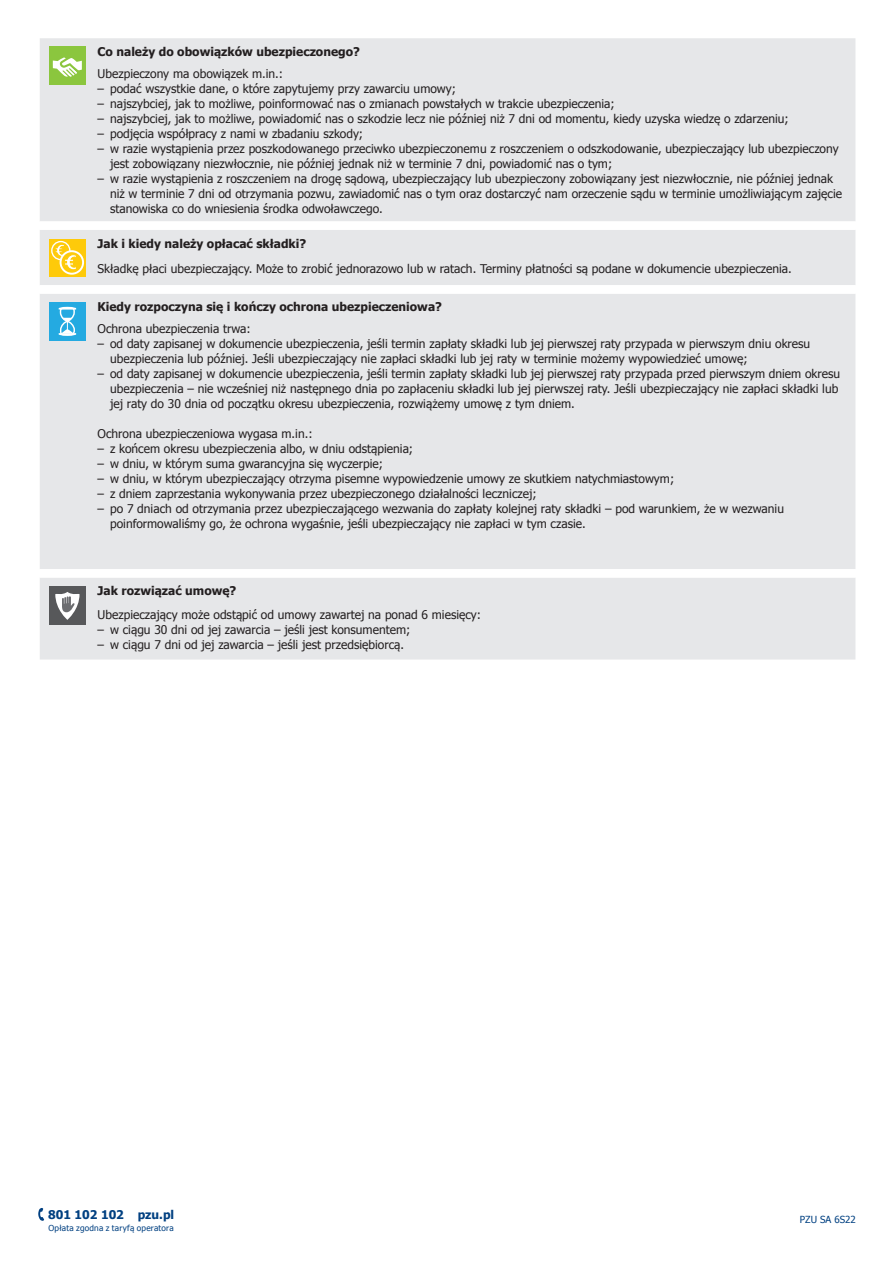
<style>
.page{position:relative;width:893px;height:1263px;background:#fff}
.page>*{position:absolute;margin:0;border:0;box-sizing:border-box;transform-origin:0 0}
.t1{font:12px/15px "Tahoma";color:#231f20}
.t2{font:700 12px "Tahoma";color:#231f20}
.t3{font:700 12px "Tahoma";color:#014081}
.t4{font:9.75px "Tahoma";color:#014081}
.t5{font:8.25px "Tahoma";letter-spacing:.025em;color:#014081}
</style>
<div class="page">
<svg style="left:38px;top:1208px;width:6px;height:13px"></svg>
<div style="left:40px;top:38px;width:815px;height:621px;background:#e6e7e9"></div>
<svg style="left:40px;top:221px;width:815px;height:357px;background:#e7e8ea"></svg>
<div style="left:49px;top:47px;width:37px;height:38px;background:#8bc63e"></div>
<svg style="left:53px;top:57px;width:29px;height:20px"></svg>
<div style="left:49px;top:239px;width:37px;height:38px;background:#feca0a"></div>
<svg style="left:52px;top:242px;width:18px;height:18px"></svg>
<div style="left:51px;top:241px;width:19px;height:19px;border:1px solid #fff;border-radius:50%"></div>
<svg style="left:61px;top:251px;width:22px;height:23px"></svg>
<div style="left:60px;top:250px;width:24px;height:25px;border:2px solid #fff;border-radius:50%"></div>
<svg style="left:55px;top:244px;width:22px;height:26px"></svg>
<div style="left:49px;top:302px;width:37px;height:38px;background:#24aae1"></div>
<svg style="left:59px;top:307px;width:17px;height:29px"></svg>
<div style="left:49px;top:586px;width:37px;height:38px;background:#57585a"></div>
<svg style="left:55px;top:592px;width:25px;height:28px"></svg>
<p class="t2" style="left:98px;top:43px;width:264px">Co należy do obowiązków ubezpieczonego?</p>
<p class="t1" style="left:98px;top:65px;width:187px">Ubezpieczony ma obowiązek m.in.:</p>
<p class="t1" style="left:98px;top:80px;width:360px">– podać wszystkie dane, o które zapytujemy przy zawarciu umowy;</p>
<p class="t1" style="left:98px;top:95px;width:519px">– najszybciej, jak to możliwe, poinformować nas o zmianach powstałych w trakcie ubezpieczenia;</p>
<p class="t1" style="left:98px;top:110px;width:693px">– najszybciej, jak to możliwe, powiadomić nas o szkodzie lecz nie później niż 7 dni od momentu, kiedy uzyska wiedzę o zdarzeniu;</p>
<p class="t1" style="left:98px;top:125px;width:267px">– podjęcia współpracy z nami w zbadaniu szkody;</p>
<p class="t1" style="left:110px;top:140px;width:730px;text-indent:-13px">– w razie wystąpienia przez poszkodowanego przeciwko ubezpieczonemu z roszczeniem o odszkodowanie, ubezpieczający lub ubezpieczony jest zobowiązany niezwłocznie, nie później jednak niż w terminie 7 dni, powiadomić nas o tym;</p>
<p class="t1" style="left:110px;top:170px;width:733px;text-indent:-13px">– w razie wystąpienia z roszczeniem na drogę sądową, ubezpieczający lub ubezpieczony zobowiązany jest niezwłocznie, nie później jednak niż w terminie 7 dni od otrzymania pozwu, zawiadomić nas o tym oraz dostarczyć nam orzeczenie sądu w terminie umożliwiającym zajęcie stanowiska co do wniesienia środka odwoławczego.</p>
<p class="t2" style="left:98px;top:235px;width:210px">Jak i kiedy należy opłacać składki?</p>
<p class="t1" style="left:98px;top:261px;width:696px">Składkę płaci ubezpieczający. Może to zrobić jednorazowo lub w ratach. Terminy płatności są podane w dokumencie ubezpieczenia.</p>
<p class="t2" style="left:98px;top:299px;width:346px">Kiedy rozpoczyna się i kończy ochrona ubezpieczeniowa?</p>
<p class="t1" style="left:98px;top:321px;width:155px">Ochrona ubezpieczenia trwa:</p>
<p class="t1" style="left:110px;top:336px;width:702px;text-indent:-13px">– od daty zapisanej w dokumencie ubezpieczenia, jeśli termin zapłaty składki lub jej pierwszej raty przypada w pierwszym dniu okresu ubezpieczenia lub później. Jeśli ubezpieczający nie zapłaci składki lub jej raty w terminie możemy wypowiedzieć umowę;</p>
<p class="t1" style="left:110px;top:366px;width:732px;text-indent:-13px">– od daty zapisanej w dokumencie ubezpieczenia, jeśli termin zapłaty składki lub jej pierwszej raty przypada przed pierwszym dniem okresu ubezpieczenia – nie wcześniej niż następnego dnia po zapłaceniu składki lub jej pierwszej raty. Jeśli ubezpieczający nie zapłaci składki lub jej raty do 30 dnia od początku okresu ubezpieczenia, rozwiążemy umowę z tym dniem.</p>
<p class="t1" style="left:98px;top:426px;width:217px">Ochrona ubezpieczeniowa wygasa m.in.:</p>
<p class="t1" style="left:98px;top:441px;width:317px">– z końcem okresu ubezpieczenia albo, w dniu odstąpienia;</p>
<p class="t1" style="left:98px;top:456px;width:287px">– w dniu, w którym suma gwarancyjna się wyczerpie;</p>
<p class="t1" style="left:98px;top:471px;width:578px">– w dniu, w którym ubezpieczający otrzyma pisemne wypowiedzenie umowy ze skutkiem natychmiastowym;</p>
<p class="t1" style="left:98px;top:486px;width:441px">– z dniem zaprzestania wykonywania przez ubezpieczonego działalności leczniczej;</p>
<p class="t1" style="left:110px;top:501px;width:675px;text-indent:-13px">– po 7 dniach od otrzymania przez ubezpieczającego wezwania do zapłaty kolejnej raty składki – pod warunkiem, że w wezwaniu poinformowaliśmy go, że ochrona wygaśnie, jeśli ubezpieczający nie zapłaci w tym czasie.</p>
<p class="t2" style="left:98px;top:582px;width:140px">Jak rozwiązać umowę?</p>
<p class="t1" style="left:98px;top:606px;width:385px">Ubezpieczający może odstąpić od umowy zawartej na ponad 6 miesięcy:</p>
<p class="t1" style="left:98px;top:621px;width:314px">– w ciągu 30 dni od jej zawarcia – jeśli jest konsumentem;</p>
<p class="t1" style="left:98px;top:636px;width:308px">– w ciągu 7 dni od jej zawarcia – jeśli jest przedsiębiorcą.</p>
<p class="t3" style="left:48px;top:1206px;width:128px">801 102 102 pzu.pl</p>
<p class="t5" style="left:48px;top:1223px;width:127px">Opłata zgodna z taryfą operatora</p>
<p class="t4" style="left:800px;top:1212px;width:57px">PZU SA 6S22</p>
</div>
